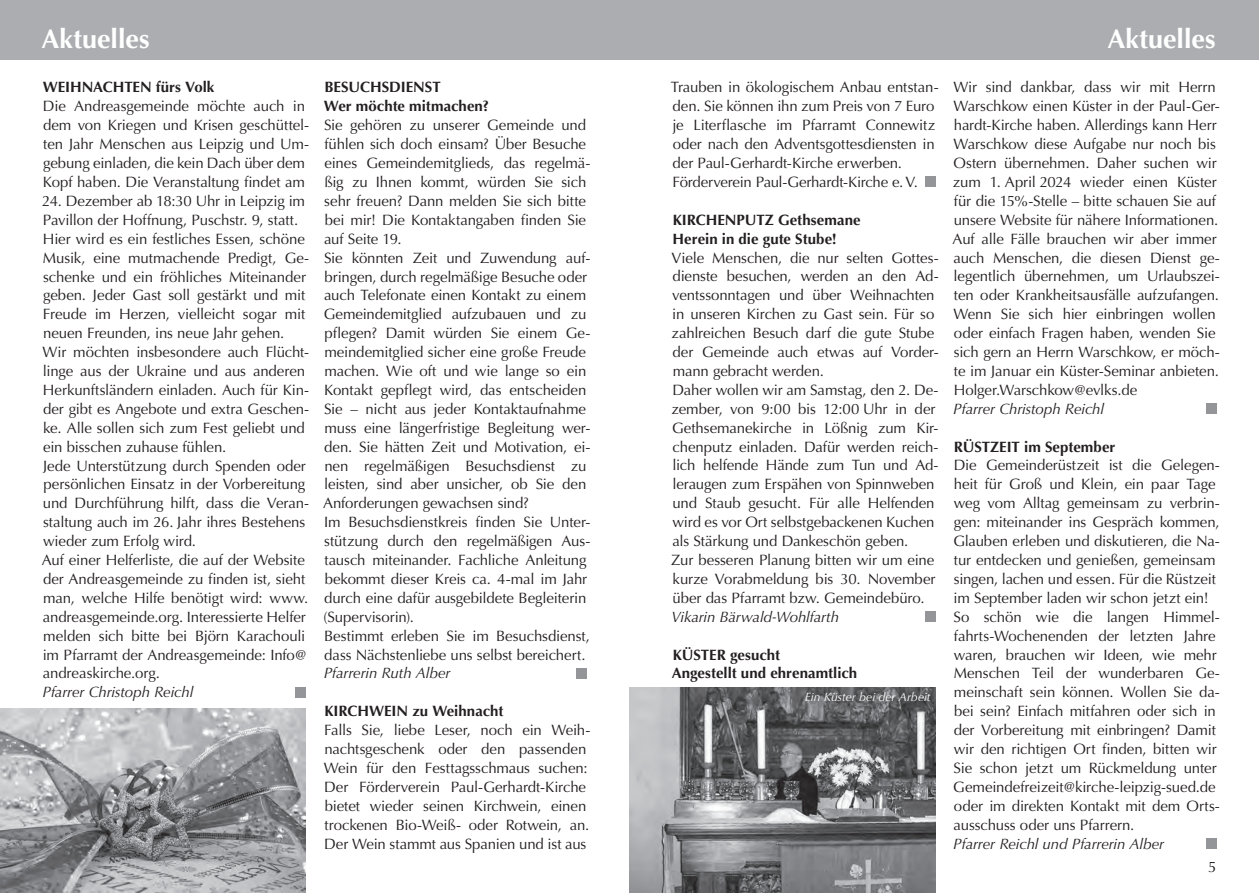
<style>
.page{position:relative;width:1259px;height:893px;background:#fff}
.page>*{position:absolute;margin:0;border:0;box-sizing:border-box;transform-origin:0 0}
.t1{font:700 27px "Optima";color:#fff}
.t2{font:15px/18.9px "Optima";letter-spacing:-.01em;color:#231f20}
.t3{font:700 15px/18.9px "Optima";color:#231f20}
.t4{font:italic 15px "Optima";letter-spacing:-.01em;color:#231f20}
.t5{font:italic 12px "Optima";letter-spacing:.005em;color:#fff}
</style>
<div class="page">
<div style="left:0;top:0;width:1259px;height:60px;background:#acadb1"></div>
<div style="left:295px;top:687px;width:11px;height:10px;background:#939598"></div>
<div style="left:576px;top:668px;width:11px;height:10px;background:#939598"></div>
<div style="left:925px;top:177px;width:10px;height:10px;background:#939598"></div>
<div style="left:925px;top:611px;width:10px;height:11px;background:#939598"></div>
<div style="left:1206px;top:403px;width:10px;height:11px;background:#939598"></div>
<div style="left:1206px;top:838px;width:10px;height:10px;background:#939598"></div>
<img style="left:0;top:708px;width:306px;height:185px">
<img style="left:629px;top:688px;width:306px;height:205px">
<h1 class="t1" style="left:42px;top:23px;width:110px">Aktuelles</h1>
<p class="t3" style="left:43px;top:78px;width:173px">WEIHNACHTEN fürs Volk</p>
<p class="t2" style="left:43px;top:97px;width:268px">Die Andreasgemeinde möchte auch in dem von Kriegen und Krisen geschüttel&shy;ten Jahr Menschen aus Leipzig und Um&shy;gebung einladen, die kein Dach über dem Kopf haben. Die Veranstaltung findet am</p>
<p class="t2" style="left:42px;top:192px;width:269px">24. Dezember ab 18:30 Uhr in Leipzig im Pavillon der Hoffnung, Puschstr. 9, statt.<br>Hier wird es ein festliches Essen, schöne Musik, eine mutmachende Predigt, Ge&shy;schenke und ein fröhliches Miteinander geben. Jeder Gast soll gestärkt und mit Freude im Herzen, vielleicht sogar mit neuen Freunden, ins neue Jahr gehen.<br>Wir möchten insbesondere auch Flücht&shy;linge aus der Ukraine und aus anderen Herkunftsländern einladen. Auch für Kin&shy;der gibt es Angebote und extra Geschen&shy;ke. Alle sollen sich zum Fest geliebt und ein bisschen zuhause fühlen.<br>Jede Unterstützung durch Spenden oder persönlichen Einsatz in der Vorbereitung und Durchführung hilft, dass die Veran&shy;staltung auch im 26. Jahr ihres Bestehens wieder zum Erfolg wird.<br>Auf einer Helferliste, die auf der Website der Andreasgemeinde zu finden ist, sieht man, welche Hilfe benötigt wird: www. andreasgemeinde.org. Interessierte Helfer melden sich bitte bei Björn Karachouli im Pfarramt der Andreasgemeinde: Info@ andreaskirche.org.</p>
<p class="t4" style="left:43px;top:683px;width:152px">Pfarrer Christoph Reichl</p>
<p class="t3" style="left:324px;top:78px;width:167px">BESUCHSDIENST<br>Wer möchte mitmachen?</p>
<p class="t2" style="left:323px;top:116px;width:269px">Sie gehören zu unserer Gemeinde und fühlen sich doch einsam? Über Besuche eines Gemeindemitglieds, das regelmä&shy;ßig zu Ihnen kommt, würden Sie sich sehr freuen? Dann melden Sie sich bitte bei mir! Die Kontaktangaben finden Sie auf Seite 19.<br>Sie könnten Zeit und Zuwendung auf&shy;bringen, durch regelmäßige Besuche oder auch Telefonate einen Kontakt zu einem Gemeindemitglied aufzubauen und zu pflegen? Damit würden Sie einem Ge&shy;meindemitglied sicher eine große Freude machen. Wie oft und wie lange so ein Kontakt gepflegt wird, das entscheiden Sie – nicht aus jeder Kontaktaufnahme muss eine längerfristige Begleitung wer&shy;den. Sie hätten Zeit und Motivation, ei&shy;nen regelmäßigen Besuchsdienst zu leisten, sind aber unsicher, ob Sie den Anforderungen gewachsen sind?<br>Im Besuchsdienstkreis finden Sie Unter&shy;stützung durch den regelmäßigen Aus&shy;tausch miteinander. Fachliche Anleitung bekommt dieser Kreis ca. 4-mal im Jahr durch eine dafür ausgebildete Begleiterin (Supervisorin).<br>Bestimmt erleben Sie im Besuchsdienst, dass Nächstenliebe uns selbst bereichert.</p>
<p class="t4" style="left:324px;top:665px;width:128px">Pfarrerin Ruth Alber</p>
<p class="t3" style="left:324px;top:702px;width:180px">KIRCHWEIN zu Weihnacht</p>
<p class="t2" style="left:324px;top:721px;width:268px">Falls Sie, liebe Leser, noch ein Weih&shy;nachtsgeschenk oder den passenden Wein für den Festtagsschmaus suchen:<br>Der Förderverein Paul-Gerhardt-Kirche bietet wieder seinen Kirchwein, einen trockenen Bio-Weiß- oder Rotwein, an.<br>Der Wein stammt aus Spanien und ist aus</p>
<p class="t2" style="left:671px;top:78px;width:269px">Trauben in ökologischem Anbau entstan&shy;den. Sie können ihn zum Preis von 7 Euro je Literflasche im Pfarramt Connewitz oder nach den Adventsgottesdiensten in der Paul-Gerhardt-Kirche erwerben.<br>Förderverein Paul-Gerhardt-Kirche e. V.</p>
<p class="t3" style="left:672px;top:210px;width:189px">KIRCHENPUTZ Gethsemane<br>Herein in die gute Stube!</p>
<p class="t2" style="left:671px;top:248px;width:269px">Viele Menschen, die nur selten Gottes&shy;dienste besuchen, werden an den Ad&shy;ventssonntagen und über Weihnachten in unseren Kirchen zu Gast sein. Für so zahlreichen Besuch darf die gute Stube der Gemeinde auch etwas auf Vorder&shy;mann gebracht werden.<br>Daher wollen wir am Samstag, den 2. De&shy;zember, von 9:00 bis 12:00 Uhr in der Gethsemanekirche in Lößnig zum Kir&shy;chenputz einladen. Dafür werden reich&shy;lich helfende Hände zum Tun und Ad&shy;leraugen zum Erspähen von Spinnweben und Staub gesucht. Für alle Helfenden wird es vor Ort selbstgebackenen Kuchen als Stärkung und Dankeschön geben.<br>Zur besseren Planung bitten wir um eine kurze Vorabmeldung bis 30. November über das Pfarramt bzw. Gemeindebüro.</p>
<p class="t4" style="left:671px;top:608px;width:169px">Vikarin Bärwald-Wohlfarth</p>
<p class="t3" style="left:671px;top:645px;width:187px">KÜSTER gesucht<br>Angestellt und ehrenamtlich</p>
<p class="t5" style="left:805px;top:690px;width:127px">Ein Küster bei der Arbeit</p>
<h1 class="t1" style="left:1107px;top:23px;width:110px">Aktuelles</h1>
<p class="t2" style="left:952px;top:78px;width:269px">Wir sind dankbar, dass wir mit Herrn Warschkow einen Küster in der Paul-Ger&shy;hardt-Kirche haben. Allerdings kann Herr Warschkow diese Aufgabe nur noch bis Ostern übernehmen. Daher suchen wir zum 1. April 2024 wieder einen Küster für die 15%-Stelle – bitte schauen Sie auf unsere Website für nähere Informationen.<br>Auf alle Fälle brauchen wir aber immer auch Menschen, die diesen Dienst ge&shy;legentlich übernehmen, um Urlaubszei&shy;ten oder Krankheitsausfälle aufzufangen.<br>Wenn Sie sich hier einbringen wollen oder einfach Fragen haben, wenden Sie sich gern an Herrn Warschkow, er möch&shy;te im Januar ein Küster-Seminar anbieten.<br>Holger.Warschkow@evlks.de</p>
<p class="t4" style="left:953px;top:400px;width:152px">Pfarrer Christoph Reichl</p>
<p class="t3" style="left:954px;top:437px;width:163px">RÜSTZEIT im September</p>
<p class="t2" style="left:953px;top:456px;width:268px">Die Gemeinderüstzeit ist die Gelegen&shy;heit für Groß und Klein, ein paar Tage weg vom Alltag gemeinsam zu verbrin&shy;gen: miteinander ins Gespräch kommen, Glauben erleben und diskutieren, die Na&shy;tur entdecken und genießen, gemeinsam singen, lachen und essen. Für die Rüstzeit im September laden wir schon jetzt ein!<br>So schön wie die langen Himmel&shy;fahrts-Wochenenden der letzten Jahre waren, brauchen wir Ideen, wie mehr Menschen Teil der wunderbaren Ge&shy;meinschaft sein können. Wollen Sie da&shy;bei sein? Einfach mitfahren oder sich in der Vorbereitung mit einbringen? Damit wir den richtigen Ort finden, bitten wir Sie schon jetzt um Rückmeldung unter Gemeindefreizeit@kirche-leipzig-sued.de oder im direkten Kontakt mit dem Orts&shy;ausschuss oder uns Pfarrern.</p>
<p class="t4" style="left:953px;top:835px;width:212px">Pfarrer Reichl und Pfarrerin Alber</p>
<p class="t2" style="left:1208px;top:857px;width:10px">5</p>
</div>
